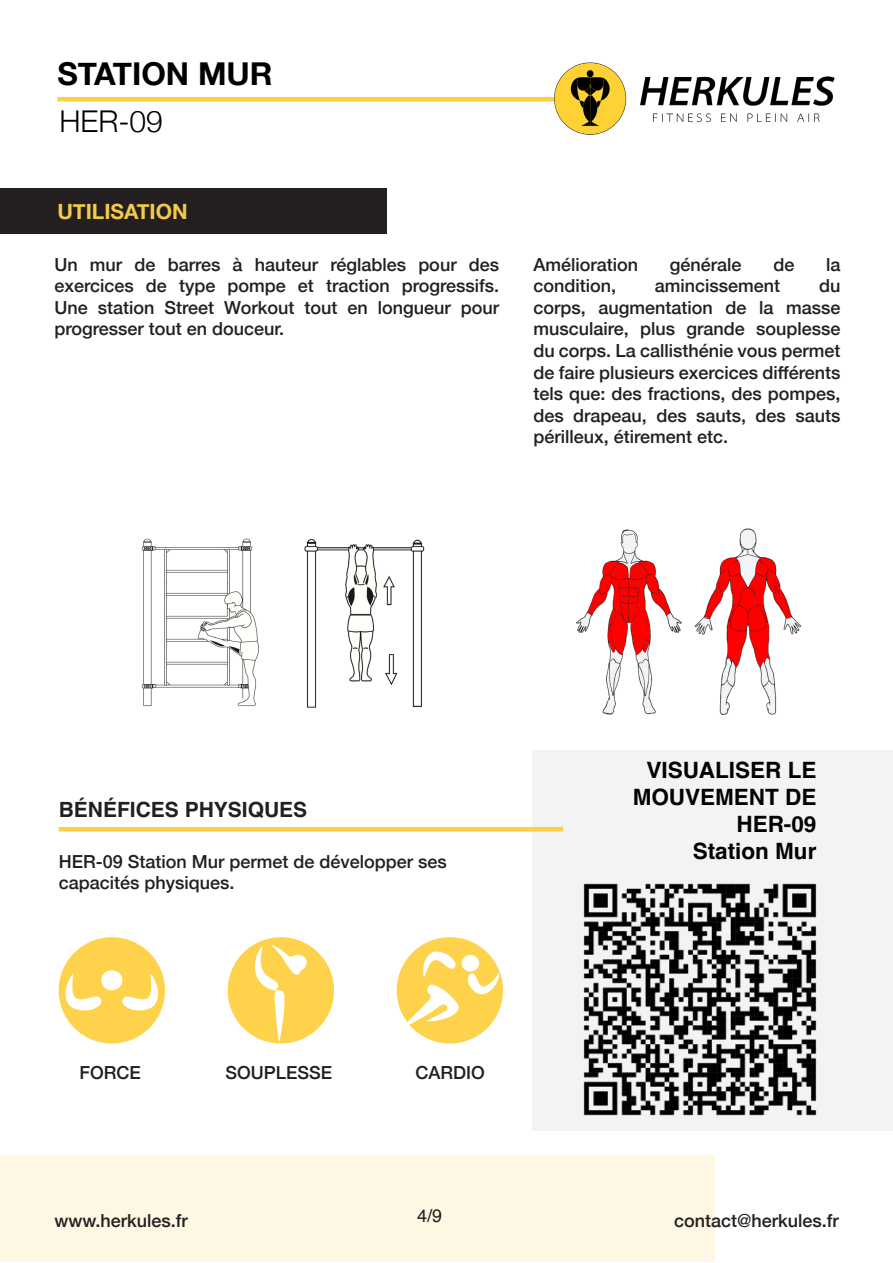
<style>
.page{position:relative;width:893px;height:1263px;background:#fff}
.page>*{position:absolute;margin:0;border:0;box-sizing:border-box;transform-origin:0 0}
.t1{font:700 31.5px "Helvetica Neue";color:#000001}
.t2{font:300 30px "Helvetica Neue";color:#000001}
.t3{font:700 22.5px/27px "Helvetica";color:#010205;text-align:right}
.t4{font:700 21px "Helvetica";color:#231f20}
.t5{font:700 21px "Helvetica Neue";color:#f4cb49}
.t6{font:500 18px/21.6px "Helvetica Neue";color:#231f20;text-align:justify}
.t7{font:18px "Helvetica";color:#231f20}
</style>
<div class="page">
<div style="left:0;top:1156px;width:715px;height:106px;background:#fef7e3"></div>
<div style="left:0;top:188px;width:387px;height:45px;background:#231f20"></div>
<img style="left:141px;top:538px;width:284px;height:170px">
<div style="left:532px;top:750px;width:361px;height:381px;background:#f3f3f3"></div>
<hr style="left:57px;top:97px;width:505px;height:4px;background:#fcd044">
<img style="left:549px;top:62px;width:286px;height:73px">
<img style="left:576px;top:528px;width:225px;height:187px">
<img style="left:583px;top:883px;width:234px;height:233px">
<hr style="left:59px;top:827px;width:504px;height:4px;background:#fcd044">
<div style="left:59px;top:937px;width:106px;height:106px;background:#fed24a;border-radius:50%"></div>
<div style="left:228px;top:937px;width:106px;height:106px;background:#fed24a;border-radius:50%"></div>
<div style="left:397px;top:937px;width:106px;height:106px;background:#fed24a;border-radius:50%"></div>
<svg style="left:65px;top:974px;width:37px;height:37px"></svg>
<div style="left:101px;top:970px;width:21px;height:20px;background:#fff;border-radius:50%"></div>
<svg style="left:121px;top:974px;width:38px;height:37px"></svg>
<svg style="left:400px;top:984px;width:59px;height:45px"></svg>
<svg style="left:423px;top:951px;width:33px;height:26px"></svg>
<svg style="left:467px;top:972px;width:33px;height:23px"></svg>
<div style="left:462px;top:955px;width:17px;height:16px;background:#fff;border-radius:50%"></div>
<svg style="left:252px;top:944px;width:56px;height:99px"></svg>
<p class="t1" style="left:57px;top:49px;width:217px">STATION MUR</p>
<p class="t2" style="left:59px;top:98px;width:105px">HER-09</p>
<p class="t5" style="left:57px;top:195px;width:132px">UTILISATION</p>
<p class="t6" style="left:54px;top:252px;width:446px">Un mur de barres à hauteur réglables pour des exercices de type pompe et traction progressifs.<br>Une station Street Workout tout en longueur pour progresser tout en douceur.</p>
<p class="t6" style="left:533px;top:252px;width:106px">Amélioration</p>
<p class="t6" style="left:670px;top:252px;width:73px">générale</p>
<p class="t6" style="left:773px;top:252px;width:23px">de</p>
<p class="t6" style="left:826px;top:252px;width:16px">la</p>
<p class="t6" style="left:533px;top:273px;width:84px">condition,</p>
<p class="t6" style="left:655px;top:273px;width:127px">amincissement</p>
<p class="t6" style="left:533px;top:273px;width:309px;text-indent:286px">du corps, augmentation de la masse musculaire, plus grande souplesse du corps. La callisthénie vous permet de faire plusieurs exercices différents tels que: des fractions, des pompes, des drapeau, des sauts, des sauts périlleux, étirement etc.</p>
<p class="t4" style="left:59px;top:797px;width:250px">BÉNÉFICES PHYSIQUES</p>
<p class="t6" style="left:59px;top:849px;width:390px">HER-09 Station Mur permet de développer ses capacités physiques.</p>
<p class="t6" style="left:79px;top:1061px;width:63px">FORCE</p>
<p class="t6" style="left:225px;top:1061px;width:108px">SOUPLESSE</p>
<p class="t6" style="left:416px;top:1061px;width:71px">CARDIO</p>
<p class="t3" style="left:633px;top:759px;width:185px">VISUALISER LE<br>MOUVEMENT DE</p>
<p class="t3" style="left:736px;top:813px;width:82px">HER-09</p>
<p class="t3" style="left:693px;top:840px;width:125px">Station Mur</p>
<p class="t6" style="left:54px;top:1208px;width:135px">www.herkules.fr</p>
<p class="t7" style="left:417px;top:1202px;width:27px">4/9</p>
<p class="t6" style="left:674px;top:1208px;width:166px">contact@herkules.fr</p>
</div>
